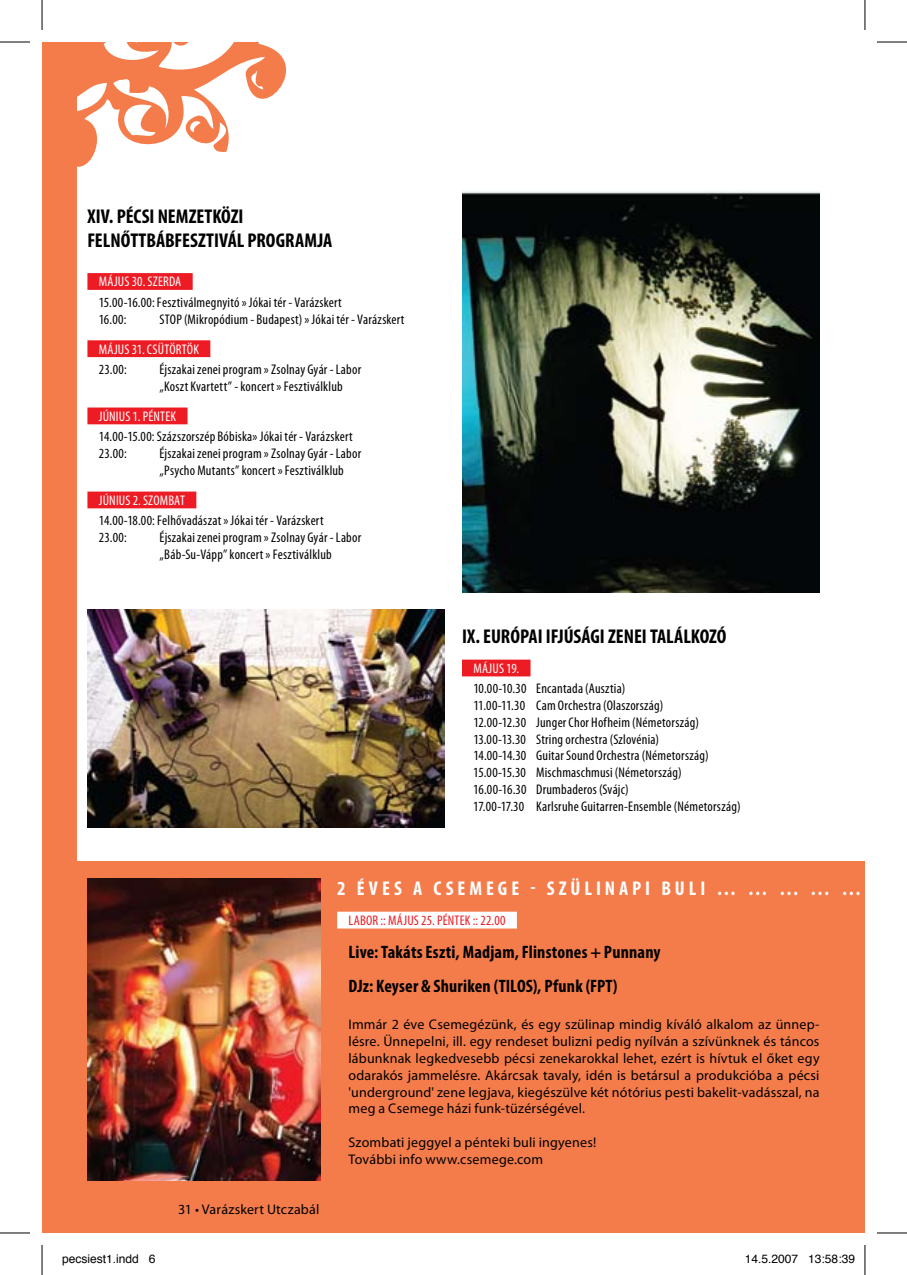
<style>
.page{position:relative;width:907px;height:1275px;background:#fff}
.page>*{position:absolute;margin:0;border:0;box-sizing:border-box;transform-origin:0 0}
.t1{font:700 condensed 20px/24px "Myriad Pro";color:#000}
.t2{font:700 condensed 20px "Myriad Pro";letter-spacing:.2em;color:#fff}
.t3{font:700 condensed 18px/33.6px "Myriad Pro";letter-spacing:.01em;color:#000}
.t4{font:condensed 14px/16.8px "Myriad Pro";letter-spacing:.015em;color:#000}
.t5{font:14px/16.8px "Myriad Pro";letter-spacing:.015em;color:#000;text-align:justify}
.t6{font:condensed 14px "Myriad Pro";letter-spacing:.01em;color:#fff}
.t7{font:condensed 14px "Myriad Pro";letter-spacing:.015em;color:#ed1c24}
.t8{font:12px "Helvetica";color:#000}
</style>
<div class="page">
<svg style="left:76px;top:42px;width:210px;height:135px"></svg>
<div style="left:42px;top:42px;width:34px;height:1191px;background:#f47c4b"></div>
<div style="left:42px;top:861px;width:822px;height:372px;background:#f47c4b"></div>
<img style="left:87px;top:878px;width:233px;height:302px">
<img style="left:87px;top:609px;width:358px;height:218px">
<img style="left:462px;top:191px;width:357px;height:401px">
<div style="left:87px;top:273px;width:105px;height:17px;background:#ed1c24"></div>
<div style="left:87px;top:340px;width:123px;height:17px;background:#ed1c24"></div>
<div style="left:87px;top:407px;width:100px;height:17px;background:#ed1c24"></div>
<div style="left:87px;top:491px;width:109px;height:17px;background:#ed1c24"></div>
<div style="left:462px;top:659px;width:68px;height:17px;background:#ed1c24"></div>
<div style="left:337px;top:911px;width:179px;height:17px;background:#fff"></div>
<hr style="left:0;top:42px;width:30px;height:1px;background:#000">
<hr style="left:876px;top:42px;width:30px;height:1px;background:#000">
<hr style="left:0;top:1232px;width:30px;height:1px;background:#000">
<hr style="left:876px;top:1232px;width:30px;height:1px;background:#000">
<hr style="left:42px;top:0;width:1px;height:30px;background:#000">
<hr style="left:42px;top:1245px;width:1px;height:30px;background:#000">
<hr style="left:864px;top:0;width:1px;height:30px;background:#000">
<hr style="left:864px;top:1245px;width:1px;height:30px;background:#000">
<h1 class="t1" style="left:87px;top:204px;width:246px">XIV. PÉCSI NEMZETKÖZI<br>FELNŐTTBÁBFESZTIVÁL PROGRAMJA</h1>
<p class="t6" style="left:99px;top:273px;width:84px">május 30. szerda</p>
<p class="t4" style="left:99px;top:293px;width:244px">15.00-16.00: Fesztiválmegnyitó » Jókai tér - Varázskert<br>16.00: STOP</p>
<p class="t4" style="left:184px;top:310px;width:222px">(Mikropódium - Budapest) » Jókai tér - Varázskert</p>
<p class="t6" style="left:99px;top:341px;width:102px">május 31. csütörtök</p>
<p class="t4" style="left:99px;top:361px;width:49px">23.00: É</p>
<p class="t4" style="left:159px;top:361px;width:203px;text-indent:5px">jszakai zenei program » Zsolnay Gyár - Labor „Koszt Kvartett” - koncert » Fesztiválklub</p>
<p class="t6" style="left:99px;top:408px;width:79px">június 1. péntek</p>
<p class="t4" style="left:99px;top:428px;width:255px">14.00-15.00: Százszorszép Bóbiska» Jókai tér - Varázskert<br>23.00: É</p>
<p class="t4" style="left:159px;top:445px;width:203px;text-indent:5px">jszakai zenei program » Zsolnay Gyár - Labor „Psycho Mutants” koncert » Fesztiválklub</p>
<p class="t6" style="left:99px;top:492px;width:88px">június 2. szombat</p>
<p class="t4" style="left:99px;top:512px;width:226px">14.00-18.00: Felhővadászat » Jókai tér - Varázskert<br>23.00: É</p>
<p class="t4" style="left:159px;top:529px;width:203px;text-indent:5px">jszakai zenei program » Zsolnay Gyár - Labor „Báb-Su-Vápp” koncert » Fesztiválklub</p>
<h1 class="t1" style="left:462px;top:624px;width:266px">IX. EU RÓPAI IFJÚSÁGI ZENEI TALÁLKOZÓ</h1>
<p class="t6" style="left:473px;top:660px;width:47px">Május 19.</p>
<p class="t4" style="left:473px;top:680px;width:269px">10.00-10.30 Encantada (Ausztia)<br>11.00-11.30 Cam Orchestra (Olaszország)<br>12.00-12.30 Junger Chor Hofheim (Németország)<br>13.00-13.30 String orchestra (Szlovénia)<br>14.00-14.30 Guitar Sound Orchestra (Németország)<br>15.00-15.30 Mischmaschmusi (Németország)<br>16.00-16.30 Drumbaderos (Svájc)<br>17.00-17.30 Karlsruhe Guitarren-Ensemble (Németország)</p>
<h1 class="t2" style="left:337px;top:875px;width:556px">2 ÉVES A CSEMEGE - SZÜLINAPI BULI … … … … … …</h1>
<p class="t5" style="left:178px;top:1200px;width:143px">31 • Varázskert Utczabál</p>
<p class="t7" style="left:348px;top:912px;width:158px">Labor :: május 25. péntek :: 22.00</p>
<p class="t3" style="left:348px;top:935px;width:313px">LIVE: TAKÁTS ESZTI, MADJAM, FLINSTONES + PUNNANY<br>DJZ: KEYSER &amp; SHURIKEN (TILOS</p>
<p class="t3" style="left:532px;top:968px;width:86px">), PFUNK (FPT)</p>
<p class="t5" style="left:348px;top:1016px;width:472px">Immár 2 éve Csemegézünk, és egy szülinap mindig kíváló alkalom az ünnep&shy;lésre. Ünnepelni, ill. egy rendeset bulizni pedig nyílván a szívünknek és táncos lábunknak legkedvesebb pécsi zenekarokkal lehet, ezért is hívtuk el őket egy odarakós jammelésre. Akárcsak tavaly, idén is betársul a produkcióba a pécsi 'underground' zene legjava, kiegészülve két nótórius pesti bakelit-vadásszal, na meg a Csemege házi funk-tüzérségével.</p>
<p class="t5" style="left:348px;top:1133px;width:249px">Szombati jeggyel a pénteki buli ingyenes!<br>További info www.csemege.com</p>
<p class="t8" style="left:62px;top:1248px;width:95px">pecsiest1.indd 6</p>
<p class="t8" style="left:744px;top:1248px;width:112px">14.5.2007 13:58:39</p>
</div>
